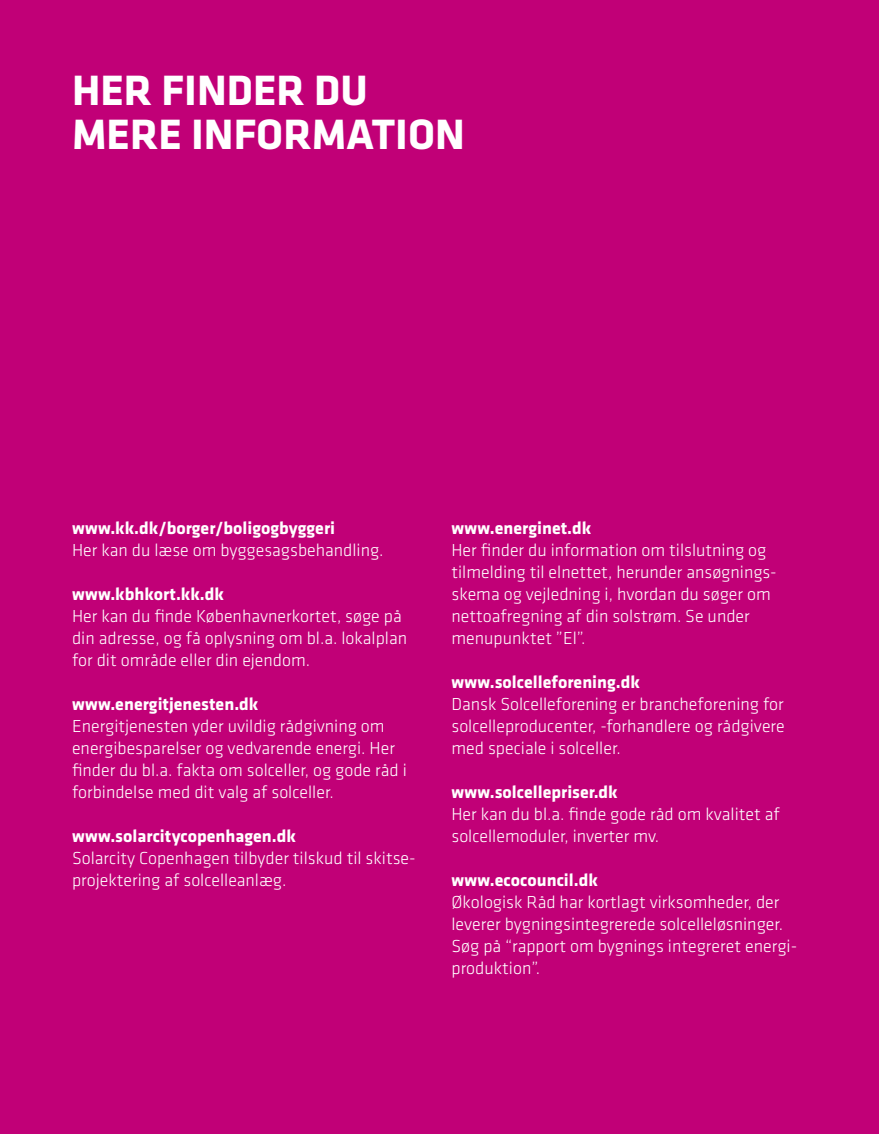
<style>
.page{position:relative;width:879px;height:1134px;background:#c10077}
.page>*{position:absolute;margin:0;border:0;box-sizing:border-box;transform-origin:0 0}
.t1{font:700 44px "Klavika";color:#fff}
.t2{font:300 18px/22px "Klavika";color:#fff}
.t3{font:700 18px "Klavika";color:#fff}
</style>
<div class="page">
<h1 class="t1" style="left:72px;top:59px;width:114px">Her finder</h1>
<h1 class="t1" style="left:314px;top:59px;width:26px">du</h1>
<h1 class="t1" style="left:72px;top:103px;width:59px">mere</h1>
<h1 class="t1" style="left:191px;top:103px;width:25px">infor</h1>
<h1 class="t1" style="left:312px;top:103px;width:59px">mation</h1>
<p class="t3" style="left:72px;top:515px;width:265px">www.kk.dk/borger/boligogbyggeri</p>
<p class="t2" style="left:72px;top:539px;width:313px">Her kan du læse om byggesagsbehandling.</p>
<p class="t3" style="left:72px;top:581px;width:153px">www.kbhkort.kk.dk</p>
<p class="t2" style="left:72px;top:605px;width:337px">Her kan du finde Københavnerkortet, søge på din adresse, og få oplysning om bl.a. lokalplan for dit område eller din ejendom.</p>
<p class="t3" style="left:72px;top:691px;width:188px">www.energitjenesten.dk</p>
<p class="t2" style="left:72px;top:715px;width:336px">Energitjenesten yder uvildig rådgivning om energibesparelser og vedvarende energi. Her finder du bl.a. fakta om solceller, og gode råd i forbindelse med dit valg af solceller.</p>
<p class="t3" style="left:72px;top:823px;width:225px">www.solarcitycopenhagen.dk</p>
<p class="t2" style="left:72px;top:847px;width:345px">Solarcity Copenhagen tilbyder tilskud til skitse&shy;projektering af solcelleanlæg.</p>
<p class="t3" style="left:451px;top:515px;width:141px">www.energinet.dk</p>
<p class="t2" style="left:451px;top:539px;width:327px">Her finder du information om tilslutning og tilmelding til elnettet, herunder ansøgnings&shy;skema og vejledning i, hvordan du søger om nettoafregning af din solstrøm. Se under menupunktet ”El”.</p>
<p class="t3" style="left:451px;top:669px;width:190px">www.solcelleforening.dk</p>
<p class="t2" style="left:451px;top:693px;width:335px;text-align:justify">Dansk Solcelleforening er brancheforening for solcelleproducenter, -forhandlere og rådgivere med speciale i solceller.</p>
<p class="t3" style="left:451px;top:779px;width:168px">www.solcellepriser.dk</p>
<p class="t2" style="left:451px;top:803px;width:330px">Her kan du bl.a. finde gode råd om kvalitet af solcellemoduler, inverter mv.</p>
<p class="t3" style="left:451px;top:867px;width:148px">www.ecocouncil.dk</p>
<p class="t2" style="left:451px;top:891px;width:347px">Økologisk Råd har kortlagt virksomheder, der leverer bygningsintegrerede solcelleløsninger.<br>Søg på “rapport om bygnings integreret energi&shy;produktion”.</p>
</div>
